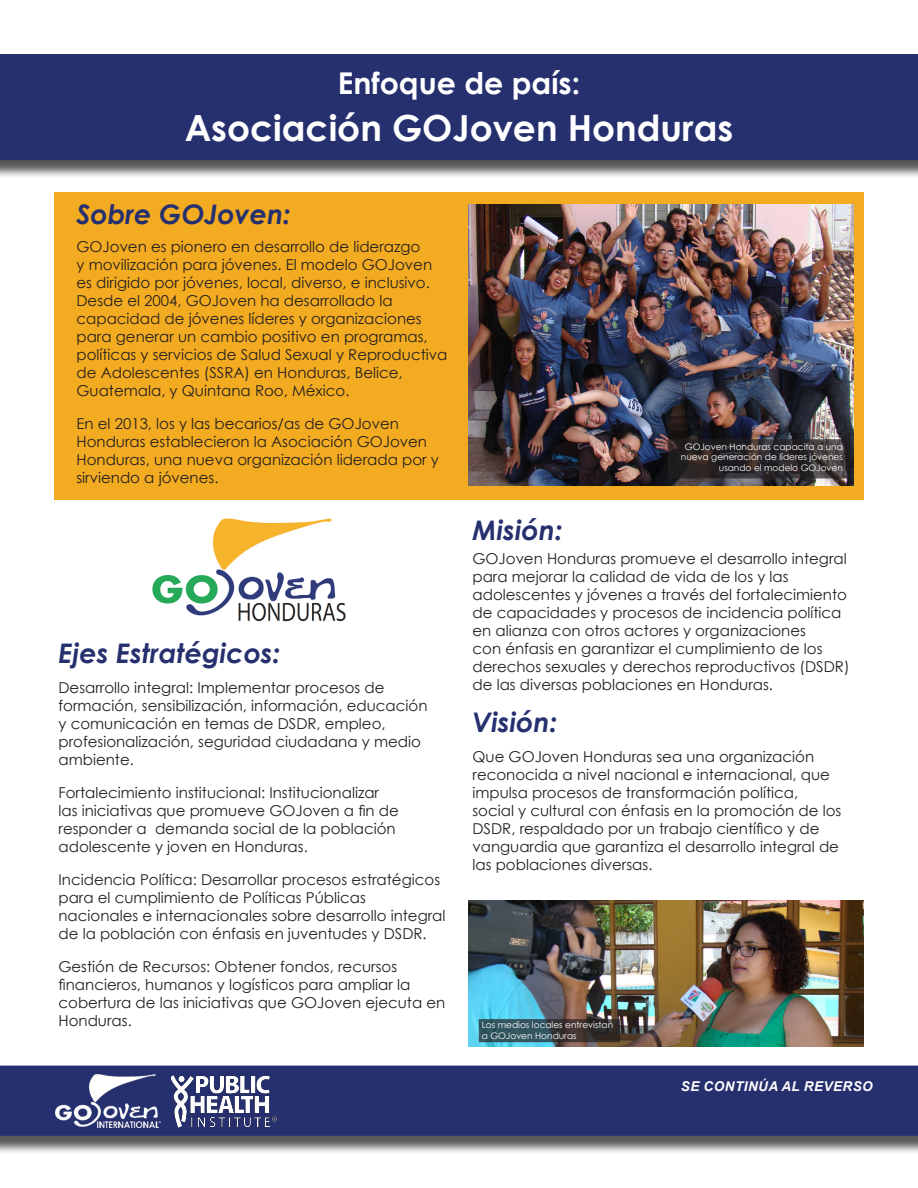
<style>
.page{position:relative;width:918px;height:1188px;background:#fff}
.page>*{position:absolute;margin:0;border:0;box-sizing:border-box;transform-origin:0 0}
.Header_Inverted{font:700 36px "Century Gothic";color:#fff}
.Header_Inverted-2{font:700 30px "Century Gothic";color:#fff}
.Body_Text{font:italic 700 27px "Century Gothic";color:#26306f}
.Section_headers{font:italic 700 27px "Century Gothic";color:#26306f}
.Body_Text-2{font:15px/18px "Century Gothic";color:#231f20}
.t1{font:italic 700 13.5px "Arial";letter-spacing:.035em;color:#fff}
.Captions{font:9px/10.8px "Century Gothic";color:#fff;text-align:right}
</style>
<div class="page">
<div style="left:54px;top:192px;width:810px;height:308px;background:#f3ab21"></div>
<div style="left:0;top:57px;width:918px;height:122px;background:#231f20;opacity:.75"></div>
<div style="left:0;top:54px;width:918px;height:106px;background:#26306f"></div>
<div style="left:0;top:1068px;width:918px;height:86px;background:#231f20;opacity:.75"></div>
<div style="left:0;top:1066px;width:918px;height:70px;background:#26306f"></div>
<img style="left:468px;top:205px;width:385px;height:280px">
<img style="left:468px;top:901px;width:396px;height:145px">
<img style="left:152px;top:518px;width:194px;height:104px">
<img style="left:171px;top:1076px;width:105px;height:51px">
<svg style="left:671px;top:442px;width:176px;height:33px;background:#2f292b"></svg>
<div style="left:668px;top:439px;width:182px;height:39px;border:2px solid #231f20"></div>
<svg style="left:482px;top:1022px;width:135px;height:17px;background:#334145"></svg>
<div style="left:479px;top:1019px;width:141px;height:23px;border:2px solid #231f20"></div>
<img style="left:56px;top:1075px;width:104px;height:52px">
<p class="Header_Inverted-2" style="left:338px;top:61px;width:244px">Enfoque de país:</p>
<p class="Header_Inverted" style="left:185px;top:100px;width:550px">Asociación GOJoven Honduras</p>
<p class="Section_headers" style="left:76px;top:194px;width:216px">Sobre GOJoven:</p>
<p class="Body_Text-2" style="left:76px;top:238px;width:372px">GOJoven es pionero en desarrollo de liderazgo<br>y movilización para jóvenes. El modelo GOJoven es dirigido por jóvenes, local, diverso, e inclusivo.<br>Desde el 2004, GOJoven ha desarrollado la capacidad de jóvenes líderes y organizaciones para generar un cambio positivo en programas, políticas y servicios de Salud Sexual y Reproductiva de Adolescentes (SSRA) en Honduras, Belice, Guatemala, y Quintana Roo, México.</p>
<p class="Body_Text-2" style="left:76px;top:415px;width:364px">En el 2013, los y las becarios/as de GOJoven Honduras establecieron la Asociación GOJoven Honduras, una nueva organización liderada por y sirviendo a jóvenes.</p>
<p class="Body_Text" style="left:58px;top:633px;width:223px">Ejes Estratégicos:</p>
<p class="Body_Text-2" style="left:58px;top:678px;width:371px">Desarrollo integral: Implementar procesos de formación, sensibilización, información, educación y comunicación en temas de DSDR, empleo, profesionalización, seguridad ciudadana y medio ambiente.</p>
<p class="Body_Text-2" style="left:58px;top:783px;width:342px">Fortalecimiento institucional: Institucionalizar las iniciativas que promueve GOJoven a fin de responder a demanda social de la población adolescente y joven en Honduras.</p>
<p class="Body_Text-2" style="left:58px;top:870px;width:389px">Incidencia Política: Desarrollar procesos estratégicos para el cumplimiento de Políticas Públicas nacionales e internacionales sobre desarrollo integral de la población con énfasis en juventudes y DSDR.</p>
<p class="Body_Text-2" style="left:58px;top:957px;width:388px">Gestión de Recursos: Obtener fondos, recursos financieros, humanos y logísticos para ampliar la cobertura de las iniciativas que GOJoven ejecuta en Honduras.</p>
<p class="Section_headers" style="left:472px;top:509px;width:92px">Misión:</p>
<p class="Captions" style="left:681px;top:441px;width:164px">GOJoven Honduras capacita a una nueva generación de líderes jóvenes usando el modelo GOJoven</p>
<p class="Body_Text-2" style="left:472px;top:549px;width:379px">GOJoven Honduras promueve el desarrollo integral para mejorar la calidad de vida de los y las adolescentes y jóvenes a través del fortalecimiento de capacidades y procesos de incidencia política en alianza con otros actores y organizaciones<br>con énfasis en garantizar el cumplimiento de los derechos sexuales y derechos reproductivos (DSDR) de las diversas poblaciones en Honduras.</p>
<p class="Body_Text" style="left:472px;top:701px;width:86px">Visión:</p>
<p class="Body_Text-2" style="left:472px;top:748px;width:370px">Que GOJoven Honduras sea una organización reconocida a nivel nacional e internacional, que impulsa procesos de transformación política, social y cultural con énfasis en la promoción de los DSDR, respaldado por un trabajo científico y de vanguardia que garantiza el desarrollo integral de las poblaciones diversas.</p>
<p class="Captions" style="left:482px;top:1019px;width:133px;text-align:left">Los medios locales entrevistan a GOJoven Honduras</p>
<p class="t1" style="left:681px;top:1077px;width:193px">SE CONTINÚA AL REVERSO</p>
</div>
